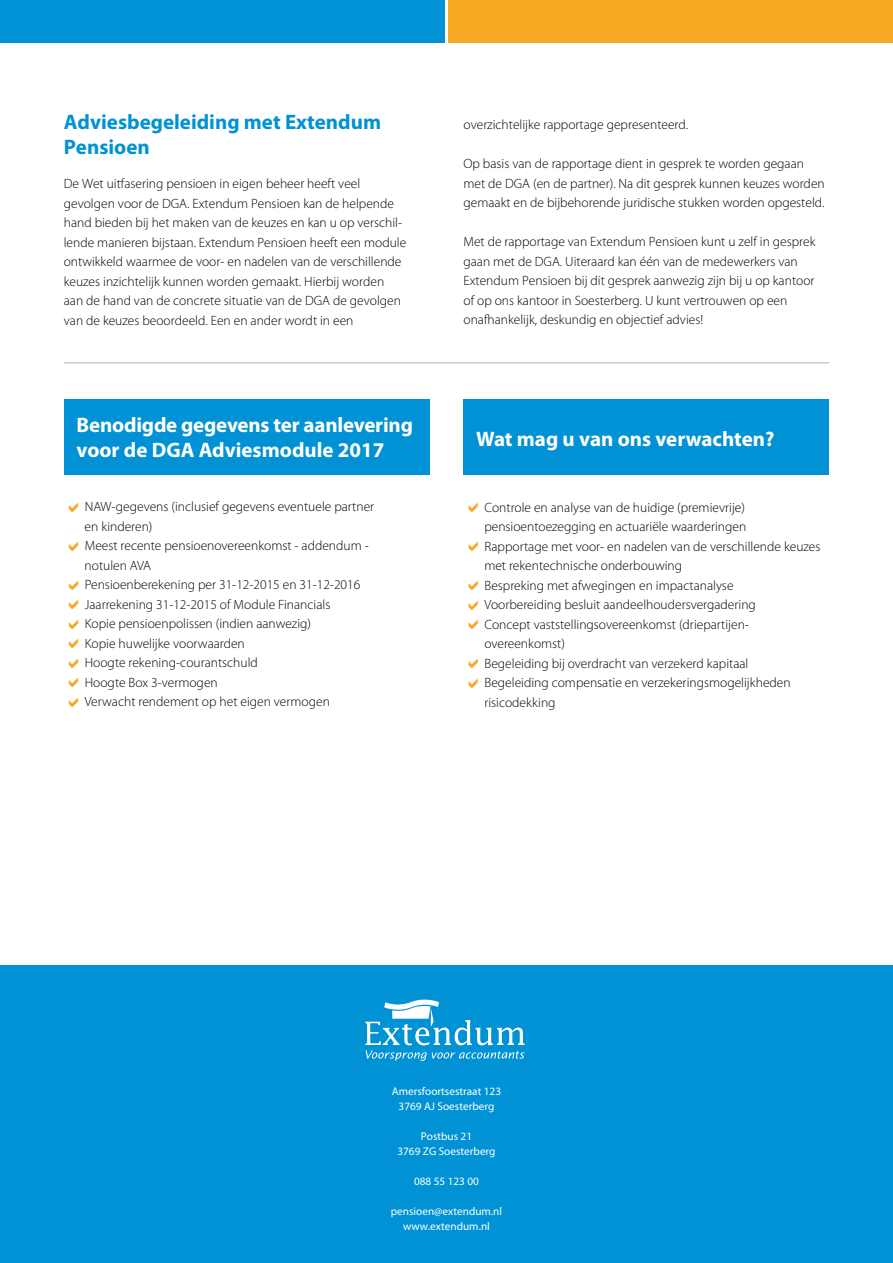
<style>
.page{position:relative;width:893px;height:1263px;background:#fff}
.page>*{position:absolute;margin:0;border:0;box-sizing:border-box;transform-origin:0 0}
.t1{font:700 21px/25.2px "Myriad Pro";letter-spacing:-.005em;color:#fff}
.t2{font:700 21px/25.2px "Myriad Pro";color:#0092d4}
.t3{font:300 13.5px/19.5px "Myriad Pro";color:#000}
.t4{font:11.25px/15px "Myriad Pro";color:#fff;text-align:center}
</style>
<div class="page">
<div style="left:64px;top:400px;width:365px;height:75px;background:#0092d4"></div>
<div style="left:0;top:0;width:444px;height:43px;background:#0092d4"></div>
<div style="left:449px;top:0;width:444px;height:43px;background:#f7a823"></div>
<div style="left:463px;top:400px;width:366px;height:75px;background:#0092d4"></div>
<div style="left:0;top:965px;width:893px;height:298px;background:#0092d4"></div>
<svg style="left:365px;top:999px;width:160px;height:62px"></svg>
<hr style="left:64px;top:362px;width:765px;height:1px;background:#b3b2b2">
<h1 class="t2" style="left:64px;top:108px;width:319px">Adviesbegeleiding met Extendum<br>Pensioen</h1>
<p class="t3" style="left:64px;top:174px;width:344px">De Wet uitfasering pensioen in eigen beheer heeft veel gevolgen voor de DGA. Extendum Pensioen kan de helpende hand bieden bij het maken van de keuzes en kan u op verschil&shy;lende manieren bijstaan. Extendum Pensioen heeft een module ontwikkeld waarmee de voor- en nadelen van de verschillende keuzes inzichtelijk kunnen worden gemaakt. Hierbij worden aan de hand van de concrete situatie van de DGA de gevolgen van de keuzes beoordeeld. Een en ander wordt in een</p>
<h1 class="t1" style="left:77px;top:412px;width:338px">Benodigde gegevens ter aanlevering voor de DGA Adviesmodule 2017</h1>
<p class="t3" style="left:85px;top:497px;width:291px">NAW-gegevens (inclusief gegevens eventuele partner en kinderen)<br>Meest recente pensioenovereenkomst - addendum - notulen AVA<br>Pensioenberekening per 31-12-2015 en 31-12-2016<br>Jaarrekening 31-12-2015 of Module Financials<br>Kopie pensioenpolissen (indien aanwezig)<br>Kopie huwelijke voorwaarden<br>Hoogte rekening-courantschuld<br>Hoogte Box 3-vermogen<br>Verwacht rendement op het eigen vermogen</p>
<p class="t3" style="left:463px;top:115px;width:226px">overzichtelijke rapportage gepresenteerd.</p>
<p class="t3" style="left:463px;top:154px;width:363px">Op basis van de rapportage dient in gesprek te worden gegaan met de DGA (en de partner). Na dit gesprek kunnen keuzes worden gemaakt en de bijbehorende juridische stukken worden opgesteld.</p>
<p class="t3" style="left:463px;top:232px;width:354px">Met de rapportage van Extendum Pensioen kunt u zelf in gesprek gaan met de DGA. Uiteraard kan één van de medewerkers van Extendum Pensioen bij dit gesprek aanwezig zijn bij u op kantoor of op ons kantoor in Soesterberg. U kunt vertrouwen op een onafhankelijk, deskundig en objectief advies!</p>
<h1 class="t1" style="left:476px;top:425px;width:300px">Wat mag u van ons verwachten?</h1>
<p class="t3" style="left:484px;top:497px;width:338px">Controle en analyse van de huidige (premievrije) pensioentoezegging en actuariële waarderingen<br>Rapportage met voor- en nadelen van de verschillende keuzes met rekentechnische onderbouwing<br>Bespreking met afwegingen en impactanalyse<br>Voorbereiding besluit aandeelhoudersvergadering<br>Concept vaststellingsovereenkomst (driepartijen&shy;overeenkomst)<br>Begeleiding bij overdracht van verzekerd kapitaal<br>Begeleiding compensatie en verzekeringsmogelijkheden risicodekking</p>
<p class="t4" style="left:392px;top:1083px;width:111px">Amersfoortsestraat 123<br>3769 AJ Soesterberg</p>
<p class="t4" style="left:397px;top:1128px;width:100px">Postbus 21<br>3769 ZG Soesterberg</p>
<p class="t4" style="left:414px;top:1173px;width:66px">088 55 123 00</p>
<p class="t4" style="left:391px;top:1203px;width:113px">pensioen@extendum.nl www.extendum.nl</p>
</div>
